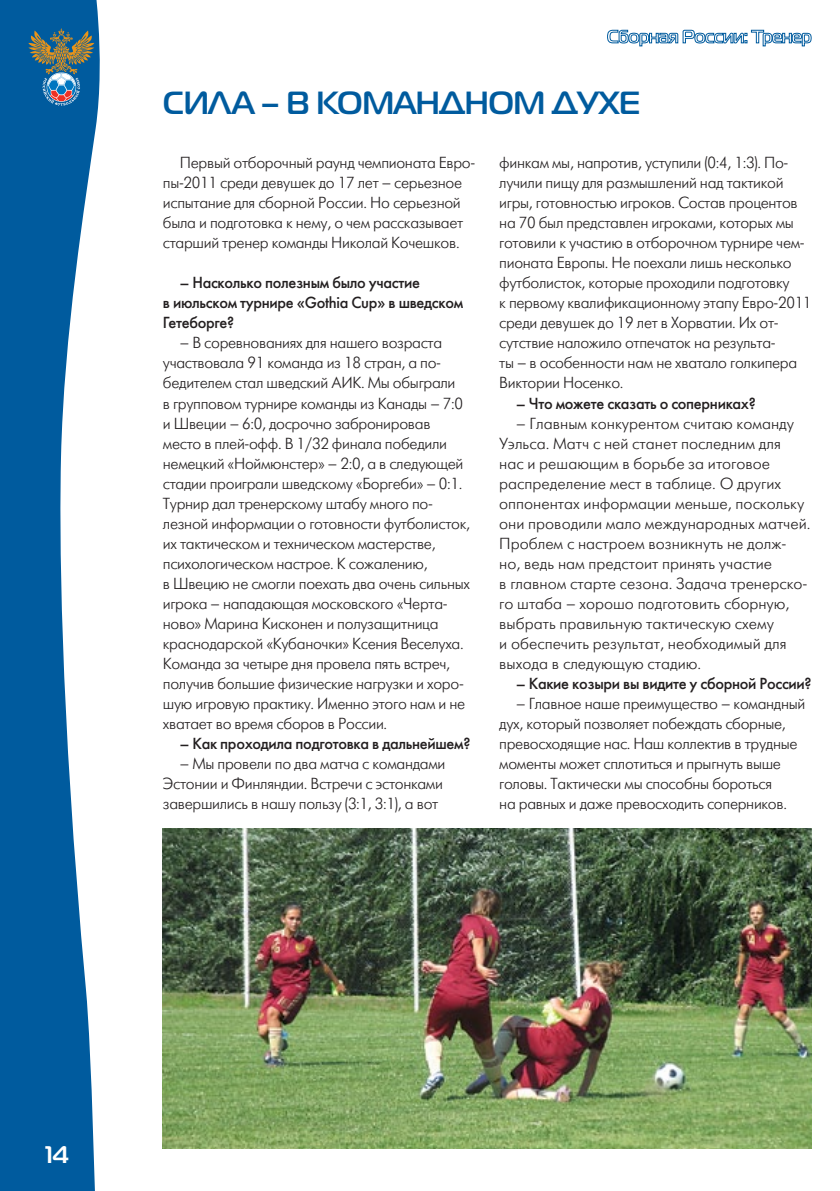
<style>
.page{position:relative;width:840px;height:1191px;background:#fff}
.page>*{position:absolute;margin:0;border:0;box-sizing:border-box;transform-origin:0 0}
.t1{font:700 32px "Magistral C";letter-spacing:-.01em;color:#005b9e}
.t2{font:700 24px "Magistral C";color:#fff}
.t3{font:16px/20px "Futura Futuris Light C";letter-spacing:-.02em;color:#231f20}
.t4{font:16px/20px "Futura Futuris Light C";color:#231f20}
.t5{font:16px/20px "Futura Futuris C";letter-spacing:-.02em;color:#231f20}
</style>
<div class="page">
<img style="left:163px;top:828px;width:648px;height:320px">
<svg style="left:0;top:0;width:100px;height:1191px;fill:#005b9e"></svg>
<svg style="left:28px;top:28px;width:66px;height:78px;background:#467288"></svg>
<svg style="left:607px;top:29px;width:204px;height:18px"></svg>
<h1 class="t1" style="left:163px;top:84px;width:478px">СИЛА – В КОМАНДНОМ ДУХЕ</h1>
<p class="t3" style="left:163px;top:153px;width:314px;text-indent:17px">Первый отборочный раунд чемпионата Евро&shy;пы-2011 среди девушек до 17 лет – серьезное испытание для сборной России. Но серьезной была и подготовка к нему, о чем рассказывает старший тренер команды Николай Кочешков.</p>
<p class="t5" style="left:163px;top:273px;width:302px;text-indent:17px">– Насколько полезным было участие<br>в июльском турнире «Gothia Cup» в шведском<br>Гетеборге?</p>
<p class="t3" style="left:163px;top:333px;width:308px;text-indent:17px">– В соревнованиях для нашего возраста участвовала 91 команда из 18 стран, а по&shy;бедителем стал шведский АИК. Мы обыграли<br>в групповом турнире команды из Канады – 7:0 и Швеции – 6:0, досрочно забронировав место в плей-офф. В 1/32 финала победили немецкий «Ноймюнстер» – 2:0, а в следующей стадии проиграли шведскому «Боргеби» – 0:1.<br>Турнир дал тренерскому штабу много по&shy;лезной информации о готовности футболисток, их тактическом и техническом мастерстве, психологическом настрое. К сожалению,<br>в Швецию не смогли поехать два очень сильных игрока – нападающая московского «Черта&shy;ново» Марина Кисконен и полузащитница краснодарской «Кубаночки» Ксения Веселуха.<br>Команда за четыре дня провела пять встреч, получив большие физические нагрузки и хоро&shy;шую игровую практику. Именно этого нам и не хватает во время сборов в России.</p>
<p class="t5" style="left:180px;top:733px;width:292px">– Как проходила подготовка в дальнейшем?</p>
<p class="t3" style="left:163px;top:753px;width:284px;text-indent:17px">– Мы провели по два матча с командами<br>Эстонии и Финляндии. Встречи с эстонками завершились в нашу пользу (3:1, 3:1), а вот</p>
<p class="t3" style="left:499px;top:153px;width:313px">финкам мы, напротив, уступили (0:4, 1:3). По&shy;лучили пищу для размышлений над тактикой игры, готовностью игроков. Состав процентов на 70 был представлен игроками, которых мы готовили к участию в отборочном турнире чем&shy;пионата Европы. Не поехали лишь несколько футболисток, которые проходили подготовку<br>к первому квалификационному этапу Евро‑2011 среди девушек до 19 лет в Хорватии. Их от&shy;сутствие наложило отпечаток на результа-<br>ты – в особенности нам не хватало голкипера Виктории Носенко.</p>
<p class="t5" style="left:516px;top:393px;width:241px">– Что можете сказать о соперниках?</p>
<p class="t4" style="left:499px;top:413px;width:312px;text-indent:17px">– Главным конкурентом считаю команду Уэльса. Матч с ней станет последним для<br>нас и решающим в борьбе за итоговое распределение мест в таблице. О других оппонентах информации меньше, поскольку они проводили мало международных матчей.<br>Проблем с настроем возникнуть не долж&shy;но, ведь нам предстоит принять участие<br>в главном старте сезона. Задача тренерско&shy;го штаба – хорошо подготовить сборную, выбрать правильную тактическую схему<br>и обеспечить результат, необходимый для выхода в следующую стадию.</p>
<p class="t5" style="left:516px;top:673px;width:297px">– Какие козыри вы видите у сборной России?</p>
<p class="t3" style="left:499px;top:693px;width:307px;text-indent:17px">– Главное наше преимущество – командный дух, который позволяет побеждать сборные, превосходящие нас. Наш коллектив в трудные моменты может сплотиться и прыгнуть выше головы. Тактически мы способны бороться<br>на равных и даже превосходить соперников.</p>
<h2 class="t2" style="left:45px;top:1140px;width:25px">14</h2>
</div>
